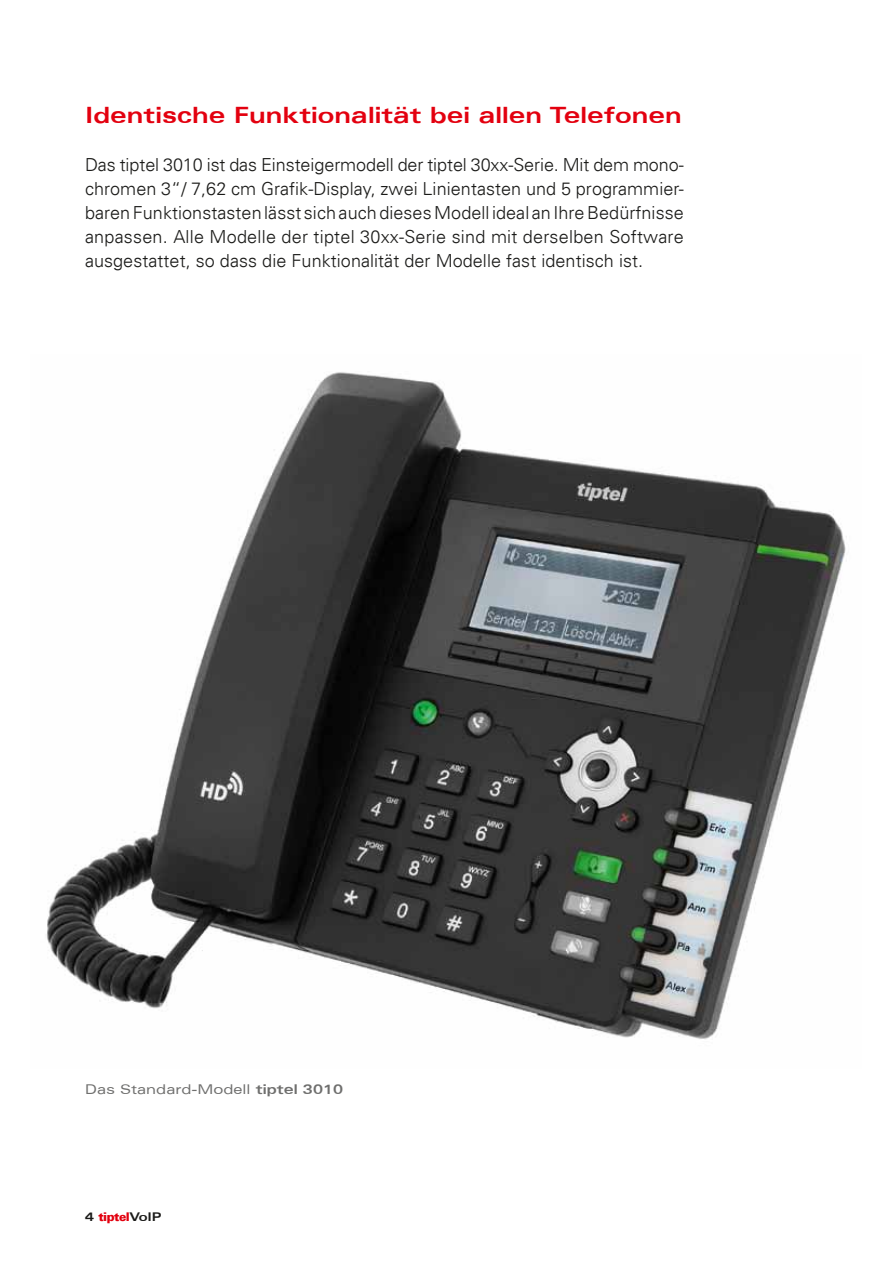
<style>
.page{position:relative;width:893px;height:1263px;background:#fff}
.page>*{position:absolute;margin:0;border:0;box-sizing:border-box;transform-origin:0 0}
.t1{font:700 expanded 22.5px "Univers";letter-spacing:.005em;color:#e3000f}
.t2{font:18px/24px "USA Light Plain";letter-spacing:.005em;color:#1a1a18;text-align:justify}
.t3{font:expanded 13.5px "Univers";letter-spacing:.005em;color:#6f6f6e}
.t4{font:12px "USA Black Plain";letter-spacing:-.04em;color:#e3000f}
.s1{font-weight:700}
.s2{font-family:"Univers";font-weight:700;font-stretch:expanded;color:#1a1a18}
</style>
<div class="page">
<img style="left:46px;top:372px;width:801px;height:667px">
<p class="t1" style="left:85px;top:102px;width:598px">Identische Funktionalität bei allen Telefonen</p>
<p class="t2" style="left:85px;top:152px;width:600px">Das tiptel 3010 ist das Einsteigermodell der tiptel 30xx-Serie. Mit dem mono&shy;chromen 3“/ 7,62 cm Grafik-Display, zwei Linientasten und 5 programmier&shy;baren Funktionstasten lässt sich auch dieses Modell ideal an Ihre Bedürfnisse anpassen. Alle Modelle der tiptel 30xx-Serie sind mit derselben Software ausgestattet, so dass die Funktionalität der Modelle fast identisch ist.</p>
<p class="t3" style="left:85px;top:1081px;width:260px">Das Standard-Modell <span class="s1">tiptel 3010</span></p>
<p class="t4" style="left:85px;top:1209px;width:78px"><span class="s2">4</span> tiptel<span class="s2">VoIP</span></p>
</div>
